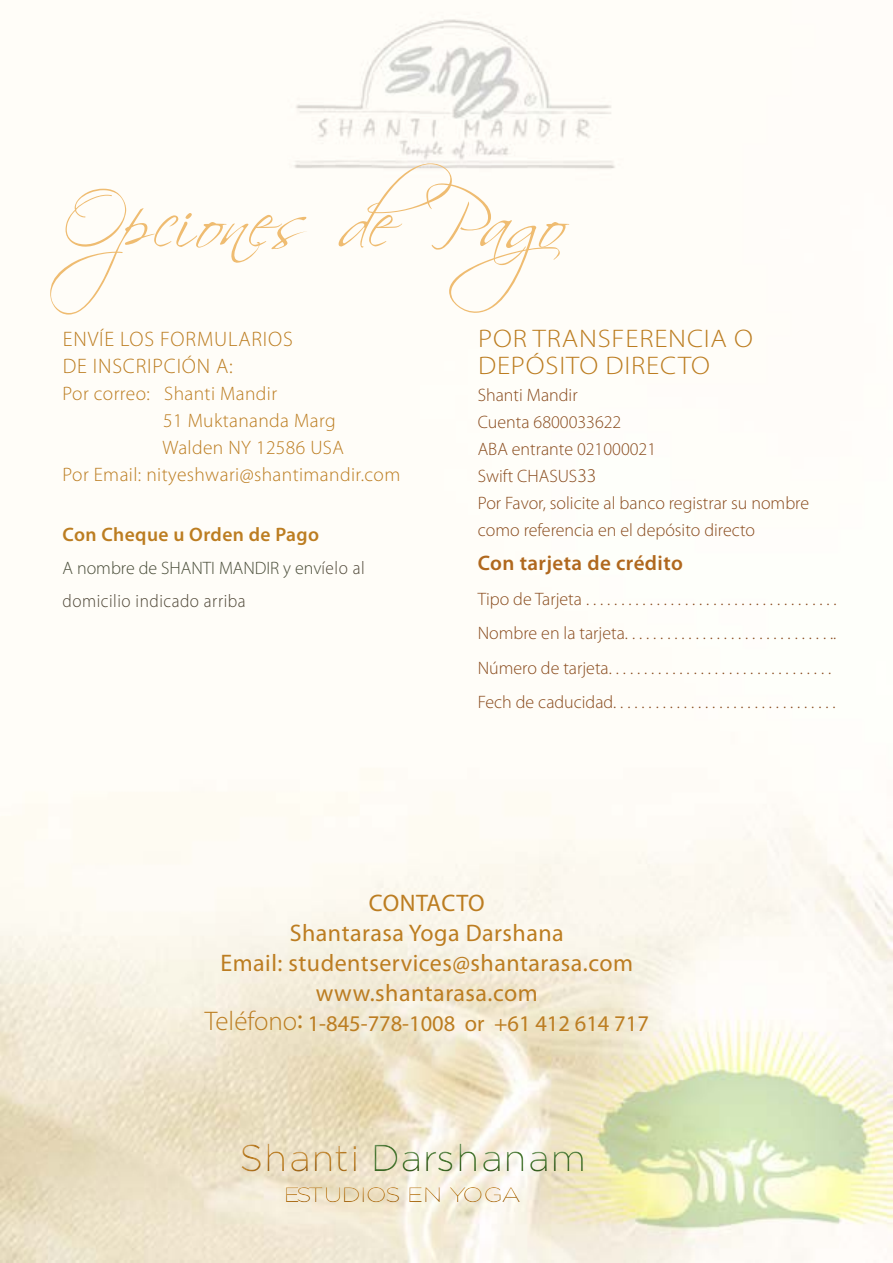
<style>
.page{position:relative;width:893px;height:1263px;background:#fff}
.page>*{position:absolute;margin:0;border:0;box-sizing:border-box;transform-origin:0 0}
.t1{font:72px "Scriptina";letter-spacing:-.02em;color:#efbc71}
.t2{font:300 37.5px "Regencie";letter-spacing:.1em;color:#41722a}
.t3{font:300 25.5px/27px "Myriad Pro";letter-spacing:.03em;color:#bc7d21;scale:1.1 1}
.t4{font:24px/30px "Myriad Pro";letter-spacing:.02em;color:#bc7d21;text-align:center}
.t5{font:22.5px "Myriad Pro";color:#bc7d21}
.t6{font:300 21px/27px "Myriad Pro";letter-spacing:.04em;color:#bc7d21}
.t7{font:600 21px "Myriad Pro";letter-spacing:.02em;color:#b0681e}
.t8{font:300 21px "Regencie";letter-spacing:.045em;color:#bc7d21;scale:1.19 1}
.t9{font:300 19.5px "Myriad Pro";letter-spacing:.02em;color:#bc7d21}
.t10{font:600 19.5px "Myriad Pro";letter-spacing:.02em;color:#bc7d21}
.t11{font:300 18.3px "Myriad Pro";letter-spacing:.03em;color:#4e4636;scale:.94 1}
.t12{font:300 18px/27px "Myriad Pro";color:#894b1d}
.t13{font:300 18px "Myriad Pro";color:#484c38}
.s1{font-size:18.3px;color:#4e4636}
.s2{font-size:19.5px}
.s3{font-weight:300;font-size:27px}
.s4{font-size:27px}
.s5{color:#bc7d21}
</style>
<div class="page">
<img style="left:0;top:12px;width:893px;height:1251px">
<div style="left:231px;top:1132px;width:359px;height:44px;background:#fff;opacity:.75"></div>
<div style="left:233px;top:1136px;width:361px;height:46px;background:#54340b;opacity:.75"></div>
<div style="left:275px;top:1176px;width:249px;height:33px;background:#fff;opacity:.75"></div>
<div style="left:277px;top:1188px;width:253px;height:26px;background:#5f3d1a;opacity:.75"></div>
<h1 class="t1" style="left:63px;top:179px;width:555px">Opciones de Pago</h1>
<p class="t6" style="left:63px;top:326px;width:232px">ENVÍE LOS FORMULARIOS<br>DE INSCRIPCIÓN A:</p>
<p class="t9" style="left:63px;top:382px;width:216px">Por correo: Shanti Mandir</p>
<p class="t9" style="left:163px;top:409px;width:174px">51 Muktananda Marg</p>
<p class="t9" style="left:163px;top:436px;width:183px">Walden NY 12586 USA</p>
<p class="t9" style="left:63px;top:463px;width:339px">Por Email: nityeshwari@shantimandir.com</p>
<p class="t10" style="left:63px;top:522px;width:258px">Con Cheque u Orden de Pago</p>
<p class="t13" style="left:63px;top:558px;width:304px">A nombre de SHANTI MANDIR y env<span class="s1">íelo al</span></p>
<p class="t11" style="left:63px;top:590px;width:196px">domicilio indicado arriba</p>
<h3 class="t3" style="left:478px;top:324px;width:252px">POR TRANSFERENCIA O<br>DEPÓSITO DIRECTO</h3>
<p class="t12" style="left:478px;top:381px;width:333px">Shanti Mandir<br>Cuenta 6800033622<br>ABA entrante 021000021<br>Swift CHASUS<span class="s2">33<br></span>Por Favor, solicite al banco registrar su nombre como referencia en el depósito directo</p>
<p class="t7" style="left:478px;top:550px;width:207px">Con tarjeta de crédito</p>
<p class="t12" style="left:478px;top:581px;width:360px;line-height:34.5px">Tipo de Tarjeta . . . . . . . . . . . . . . . . . . . . . . . . . . . . . . . . . . . .<br>Nombre en la tarjeta. . . . . . . . . . . . . . . . . . . . . . . . . . . . . ..<br>Número de tarjeta. . . . . . . . . . . . . . . . . . . . . . . . . . . . . . . .<br>Fech de caducidad. . . . . . . . . . . . . . . . . . . . . . . . . . . . . . . .</p>
<h3 class="t4" style="left:220px;top:887px;width:414px">CONTACTO<br>Shantarasa Yoga Darshana<br>Email: studentservices@shantarasa.com www.shantarasa.com</h3>
<p class="t5" style="left:205px;top:1009px;width:446px"><span class="s3">Teléfono</span><span class="s4">:</span> 1-845-778-1008 or +61 412 614 717</p>
<h2 class="t2" style="left:240px;top:1133px;width:346px"><span class="s5">Shanti</span> Darshanam</h2>
<p class="t8" style="left:285px;top:1181px;width:200px">ESTUDIOS EN YOGA</p>
</div>
